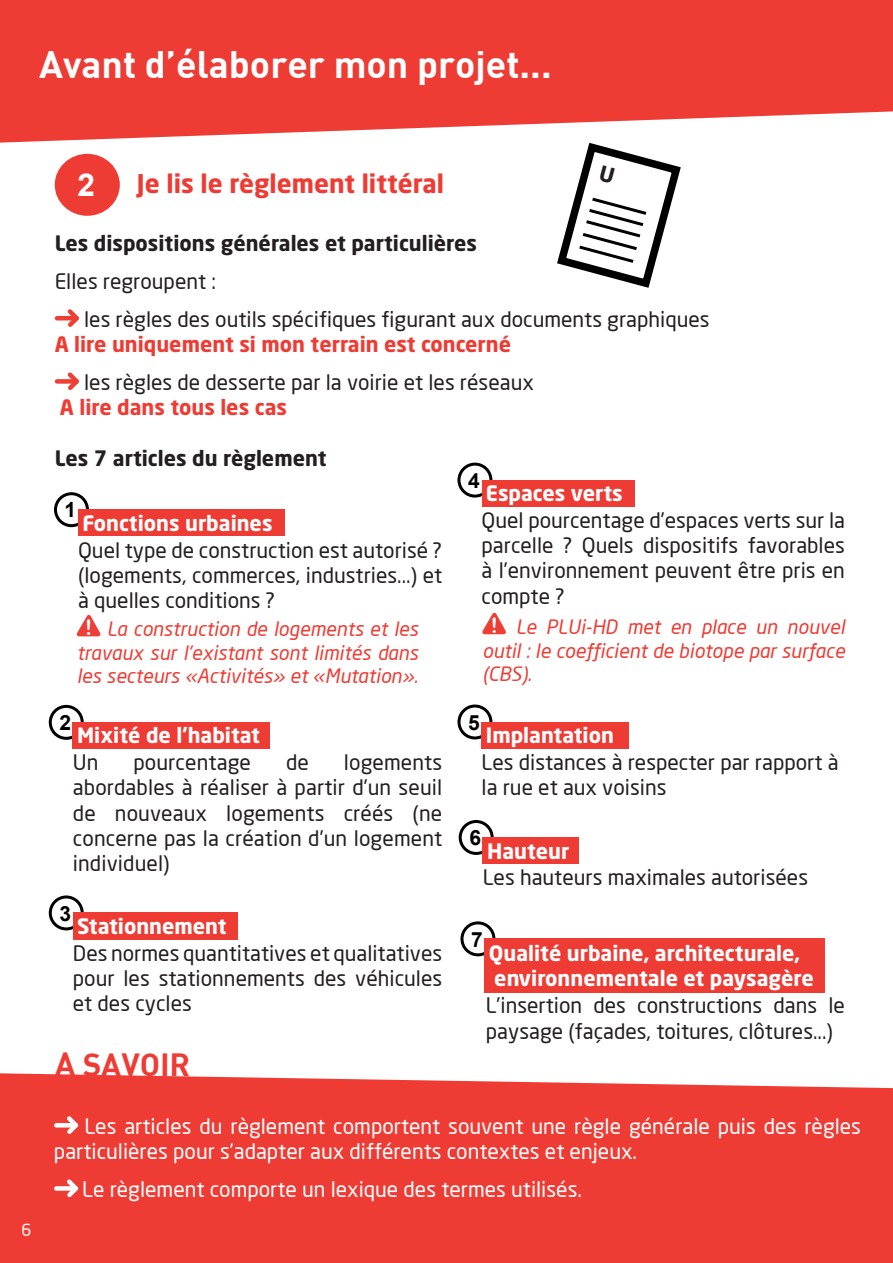
<style>
.page{position:relative;width:893px;height:1263px;background:#fff}
.page>*{position:absolute;margin:0;border:0;box-sizing:border-box;transform-origin:0 0}
.t1{font:700 37.5px "DIN";color:#fff}
.t2{font:700 31.5px "DIN";letter-spacing:-.005em;color:#ee3c35}
.t3{font:700 31.5px "Arial";color:#fff}
.t4{font:700 25.5px "Neo Sans W1 G";color:#ee3c35}
.t5{font:21px/25.2px "Neo Sans";color:#231f20;text-align:justify}
.t6{font:21px/25.2px "Neo Sans";color:#fff}
.t7{font:700 21px/25.2px "Neo Sans W1 G";color:#fff}
.t8{font:700 21px "Neo Sans W1 G";color:#231f20}
.t9{font:700 21px "Neo Sans W1 G";color:#ee3c35}
.t10{font:700 21px "Arial";color:#000}
.t11{font:italic 19.5px/23.4px "Neo Sans";color:#ee3c35;text-align:center}
.t12{font:16.5px "Neo Sans";color:#fff}
.s1{font-family:"Arial Rounded MT Bold";font-style:normal;font-size:21.3px;color:#fff}
</style>
<div class="page">
<svg style="left:0;top:0;width:893px;height:143px;background:#ef504a"></svg>
<div style="left:55px;top:154px;width:65px;height:62px;background:#ee3c35;border-radius:50%"></div>
<svg style="left:64px;top:309px;width:15px;height:18px"></svg>
<hr style="left:57px;top:316px;width:20px;height:4px;background:#ee3e36">
<svg style="left:67px;top:372px;width:12px;height:18px"></svg>
<div style="left:57px;top:379px;width:20px;height:5px;background:#ee3e36"></div>
<div style="left:0;top:1073px;width:893px;height:190px;background:#ee3c35"></div>
<svg style="left:63px;top:1112px;width:19px;height:26px"></svg>
<hr style="left:56px;top:1123px;width:20px;height:4px;background:#fff">
<svg style="left:63px;top:1175px;width:19px;height:26px"></svg>
<div style="left:56px;top:1186px;width:20px;height:5px;background:#fff"></div>
<div style="left:54px;top:492px;width:35px;height:35px;border:3px solid #000;border-radius:50%"></div>
<div style="left:49px;top:895px;width:35px;height:35px;border:3px solid #000;border-radius:50%"></div>
<div style="left:457px;top:463px;width:35px;height:35px;border:3px solid #000;border-radius:50%"></div>
<div style="left:457px;top:704px;width:35px;height:35px;border:3px solid #000;border-radius:50%"></div>
<div style="left:459px;top:820px;width:35px;height:35px;border:3px solid #000;border-radius:50%"></div>
<div style="left:460px;top:921px;width:35px;height:35px;border:3px solid #000;border-radius:50%"></div>
<div style="left:49px;top:705px;width:35px;height:35px;border:3px solid #000;border-radius:50%"></div>
<div style="left:78px;top:509px;width:207px;height:27px;background:#ee3c35"></div>
<div style="left:73px;top:912px;width:164px;height:28px;background:#ee3c35"></div>
<div style="left:482px;top:480px;width:152px;height:27px;background:#ee3c35"></div>
<div style="left:482px;top:721px;width:147px;height:27px;background:#ee3c35"></div>
<div style="left:483px;top:837px;width:96px;height:27px;background:#ee3c35"></div>
<div style="left:485px;top:938px;width:340px;height:55px;background:#ee3c35"></div>
<div style="left:73px;top:722px;width:197px;height:27px;background:#ee3c35"></div>
<svg style="left:76px;top:614px;width:25px;height:22px"></svg>
<svg style="left:482px;top:612px;width:24px;height:22px"></svg>
<svg style="left:552px;top:138px;width:133px;height:150px"></svg>
<h1 class="t1" style="left:39px;top:46px;width:514px">Avant d’élaborer mon projet...</h1>
<p class="t12" style="left:21px;top:1220px;width:11px">6</p>
<h2 class="t3" style="left:77px;top:164px;width:19px">2</h2>
<p class="t4" style="left:137px;top:167px;width:308px">Je lis le règlement littéral</p>
<p class="t8" style="left:55px;top:230px;width:424px">Les dispositions générales et particulières</p>
<p class="t5" style="left:84px;top:262px;width:627px;line-height:38px;text-indent:-29px">Elles regroupent :<br>les règles des outils spécifiques figurant aux documents graphiques</p>
<p class="t9" style="left:55px;top:331px;width:458px">A lire uniquement si mon terrain est concerné</p>
<p class="t5" style="left:84px;top:369px;width:451px">les règles de desserte par la voirie et les réseaux</p>
<p class="t9" style="left:60px;top:394px;width:229px">A lire dans tous les cas</p>
<p class="t8" style="left:55px;top:445px;width:273px">Les 7 articles du règlement</p>
<p class="t10" style="left:65px;top:496px;width:13px">1</p>
<p class="t7" style="left:82px;top:510px;width:192px">Fonctions urbaines</p>
<p class="t5" style="left:78px;top:537px;width:366px">Quel type de construction est autorisé ? (logements, commerces, industries...) et à quelles conditions ?</p>
<p class="t10" style="left:468px;top:466px;width:13px">4</p>
<p class="t7" style="left:486px;top:480px;width:138px">Espaces verts</p>
<p class="t5" style="left:482px;top:507px;width:365px">Quel pourcentage d’espaces verts sur la parcelle ? Quels dispositifs favorables à l’environnement peuvent être pris en compte ?</p>
<p class="t11" style="left:77px;top:617px;width:343px"><span class="s1">!</span> La construction de logements et les travaux sur l’existant sont limités dans les secteurs «Activités» et «Mutation».</p>
<p class="t11" style="left:482px;top:615px;width:364px;text-align:justify;text-indent:8px"><span class="s1">!</span> Le PLUi-HD met en place un nouvel outil : le coefficient de biotope par surface (CBS).</p>
<p class="t10" style="left:59px;top:709px;width:13px">2</p>
<p class="t7" style="left:77px;top:722px;width:184px">Mixité de l’habitat</p>
<p class="t10" style="left:468px;top:708px;width:13px">5</p>
<p class="t7" style="left:486px;top:722px;width:130px">Implantation</p>
<p class="t5" style="left:73px;top:750px;width:371px;text-indent:271px">logements abordables à réaliser à partir d’un seuil de nouveaux logements créés (ne concerne pas la création d’un logement individuel)</p>
<p class="t5" style="left:73px;top:750px;width:27px">Un</p>
<p class="t5" style="left:133px;top:750px;width:119px">pourcentage</p>
<p class="t5" style="left:286px;top:750px;width:24px">de</p>
<p class="t10" style="left:59px;top:899px;width:13px">3</p>
<p class="t7" style="left:77px;top:913px;width:151px">Stationnement</p>
<p class="t5" style="left:73px;top:940px;width:371px">Des normes quantitatives et qualitatives pour les stationnements des véhicules et des cycles</p>
<h2 class="t2" style="left:55px;top:1049px;width:137px">A SAVOIR</h2>
<p class="t5" style="left:482px;top:749px;width:358px">Les distances à respecter par rapport à la rue et aux voisins</p>
<p class="t10" style="left:469px;top:824px;width:13px">6</p>
<p class="t7" style="left:487px;top:838px;width:84px">Hauteur</p>
<p class="t5" style="left:483px;top:865px;width:327px">Les hauteurs maximales autorisées</p>
<p class="t10" style="left:471px;top:925px;width:13px">7</p>
<p class="t7" style="left:489px;top:940px;width:327px">Qualité urbaine, architecturale, environnementale et paysagère</p>
<p class="t5" style="left:486px;top:993px;width:361px">L’insertion des constructions dans le paysage (façades, toitures, clôtures...)</p>
<p class="t6" style="left:54px;top:1113px;width:809px;text-indent:30px">Les articles du règlement comportent souvent une règle générale puis des règles particulières pour s’adapter aux différents contextes et enjeux.</p>
<p class="t6" style="left:82px;top:1176px;width:501px">Le règlement comporte un lexique des termes utilisés.</p>
</div>
